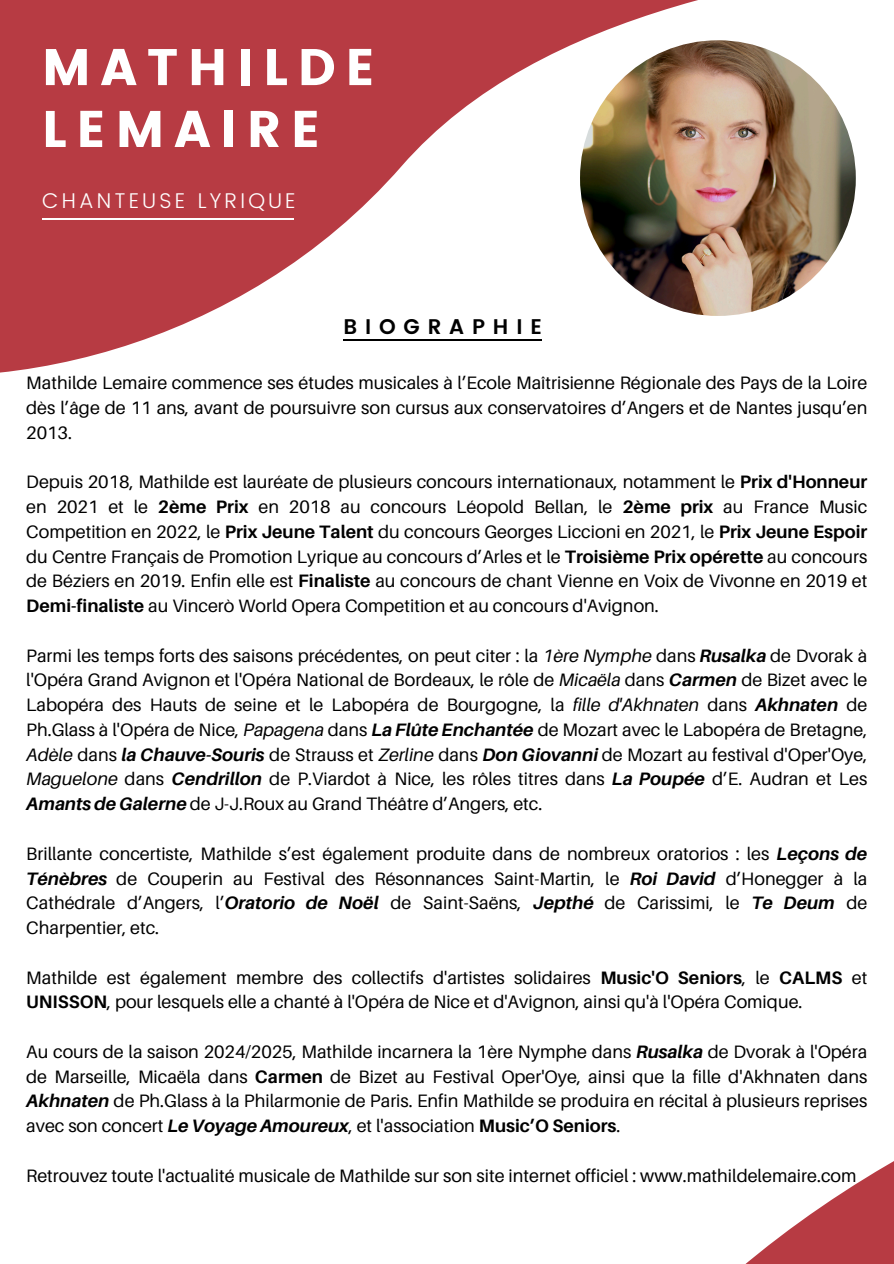
<style>
.page{position:relative;width:894px;height:1264px;background:#fff}
.page>*{position:absolute;margin:0;border:0;box-sizing:border-box;transform-origin:0 0}
.t1{font:51.3px/61.8px "Poppins";letter-spacing:.19em;color:#fff}
.t2{font:300 21.3px "Poppins";letter-spacing:.145em;color:#fff}
.t3{font:600 21.15px "Poppins";letter-spacing:.37em;color:#000}
.t4{font:18px/24.8px "Aileron";color:#000;text-align:justify}
.s1{font-weight:700}
.s2{font-style:italic}
.s3{font-weight:700;font-style:italic}
</style>
<div class="page">
<svg style="left:0;top:0;width:856px;height:373px;fill:#b73b43"></svg>
<svg style="left:747px;top:1161px;width:146px;height:102px;fill:#b73b43"></svg>
<hr style="left:343px;top:340px;width:198px;height:1px;background:#000">
<img style="left:580px;top:40px;width:275px;height:276px;border-radius:50%">
<hr style="left:42px;top:218px;width:251px;height:1px;background:#fff">
<p class="t1" style="left:42px;top:36px;width:334px">MATHILDE<br>LEMAIRE</p>
<h1 class="t2" style="left:42px;top:188px;width:255px">CHANTEUSE LYRIQUE</h1>
<h3 class="t3" style="left:343px;top:314px;width:200px">BIOGRAPHIE</h3>
<h2 class="t4" style="left:26px;top:370px;width:842px">Mathilde Lemaire commence ses études musicales à l’Ecole Maîtrisienne Régionale des Pays de la Loire dès l’âge de 11 ans, avant de poursuivre son cursus aux conservatoires d’Angers et de Nantes jusqu’en 2013.</h2>
<p class="t4" style="left:26px;top:469px;width:842px">Depuis 2018, Mathilde est lauréate de plusieurs concours internationaux, notamment le <span class="s1">Prix d'Honneur </span>en 2021 et le <span class="s1">2ème Prix</span> en 2018 au concours Léopold Bellan, le <span class="s1">2ème prix</span> au France Music Competition en 2022, le <span class="s1">Prix Jeune Talent</span> du concours Georges Liccioni en 2021, le <span class="s1">Prix Jeune Espoir </span>du Centre Français de Promotion Lyrique au concours d’Arles et le <span class="s1">Troisième Prix opérette</span> au concours de Béziers en 2019. Enfin elle est <span class="s1">Finaliste</span> au concours de chant Vienne en Voix de Vivonne en 2019 et <span class="s1">Demi-finaliste</span> au Vincerò World Opera Competition et au concours d'Avignon.</p>
<p class="t4" style="left:26px;top:642px;width:842px">Parmi les temps forts des saisons précédentes, on peut citer : la <span class="s2">1ère Nymphe</span> dans <span class="s3">Rusalka</span> de Dvorak à l'Opéra Grand Avignon et l'Opéra National de Bordeaux, le rôle de <span class="s2">Micaëla</span> dans <span class="s3">Carmen</span> de Bizet avec le Labopéra des Hauts de seine et le Labopéra de Bourgogne, la <span class="s2">fille d'Akhnaten</span> dans <span class="s3">Akhnaten</span> de Ph.Glass à l'Opéra de Nice, <span class="s2">Papagena</span> dans <span class="s3">La Flûte Enchantée</span> de Mozart avec le Labopéra de Bretagne, <span class="s2">Adèle</span> dans <span class="s3">la Chauve-Souris</span> de Strauss et <span class="s2">Zerline</span> dans <span class="s3">Don Giovanni</span> de Mozart au festival d'Oper'Oye, <span class="s2">Maguelone</span> dans <span class="s3">Cendrillon</span> de P.Viardot à Nice, les rôles titres dans <span class="s3">La Poupée</span> d’E. Audran et Les <span class="s3">Amants de Galerne</span> de J-J.Roux au Grand Théâtre d’Angers, etc.</p>
<p class="t4" style="left:26px;top:840px;width:842px">Brillante concertiste, Mathilde s’est également produite dans de nombreux oratorios : les <span class="s3">Leçons de Ténèbres</span> de Couperin au Festival des Résonnances Saint-Martin, le <span class="s3">Roi David</span> d’Honegger à la Cathédrale d’Angers, l’<span class="s3">Oratorio de Noël</span> de Saint-Saëns, <span class="s3">Jepthé</span> de Carissimi, le <span class="s3">Te Deum</span> de Charpentier, etc.</p>
<p class="t4" style="left:26px;top:964px;width:842px">Mathilde est également membre des collectifs d'artistes solidaires <span class="s1">Music'O Seniors</span>, le <span class="s1">CALMS</span> et<br><span class="s1">UNISSON</span>, pour lesquels elle a chanté à l'Opéra de Nice et d'Avignon, ainsi qu'à l'Opéra Comique.</p>
<p class="t4" style="left:26px;top:1038px;width:842px">Au cours de la saison 2024/2025, Mathilde incarnera la 1ère Nymphe dans <span class="s3">Rusalka</span> de Dvorak à l'Opéra de Marseille, Micaëla dans <span class="s1">Carmen</span> de Bizet au Festival Oper'Oye, ainsi que la fille d'Akhnaten dans <span class="s3">Akhnaten</span> de Ph.Glass à la Philarmonie de Paris. Enfin Mathilde se produira en récital à plusieurs reprises avec son concert <span class="s3">Le Voyage Amoureux</span>, et l'association <span class="s1">Music’O Seniors</span>.</p>
<p class="t4" style="left:26px;top:1162px;width:831px">Retrouvez toute l'actualité musicale de Mathilde sur son site internet officiel : www.mathildelemaire.com</p>
</div>
